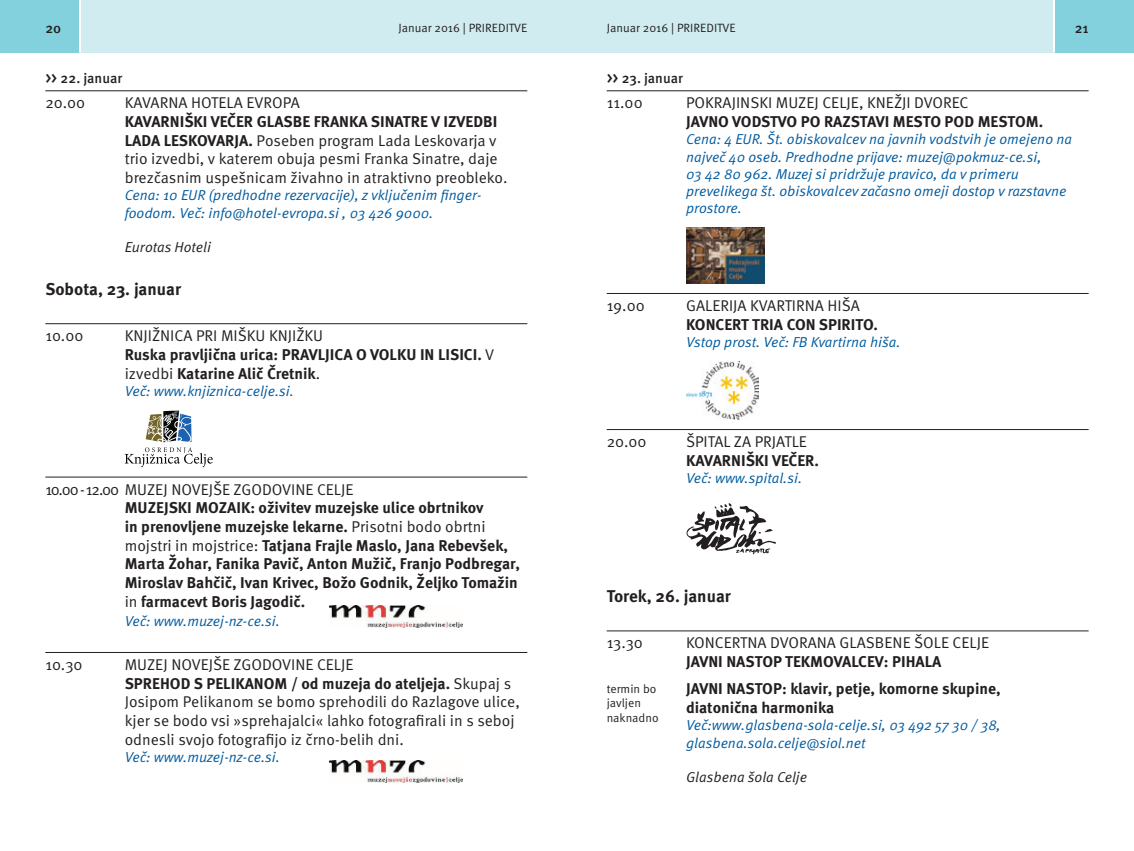
<style>
.page{position:relative;width:1134px;height:851px;background:#fff}
.page>*{position:absolute;margin:0;border:0;box-sizing:border-box;transform-origin:0 0}
.t1{font:700 17px "Meta Pro";color:#231f20}
.t2{font:15.6px/18.8px "Meta Pro";color:#231f20}
.t3{font:700 15.6px/18.8px "Meta Pro";color:#231f20}
.t4{font:italic 14.4px/17.2px "Meta Pro";color:#015b9f}
.t5{font:italic 14.4px "Meta Pro";color:#231f20}
.t6{font:500 14px "Meta Pro";color:#231f20}
.t7{font:12px/14.4px "Meta Pro";color:#231f20}
.s1{font-size:15.6px}
.s2{font-weight:700}
.s3{font-weight:400}
</style>
<div class="page">
<hr style="left:45px;top:90px;width:482px;height:1px;background:#231f20">
<hr style="left:45px;top:323px;width:482px;height:1px;background:#231f20">
<hr style="left:45px;top:476px;width:482px;height:1px;background:#231f20">
<hr style="left:45px;top:652px;width:482px;height:1px;background:#231f20">
<svg style="left:125px;top:410px;width:88px;height:57px"></svg>
<img style="left:329px;top:605px;width:133px;height:22px">
<img style="left:329px;top:760px;width:133px;height:22px">
<hr style="left:607px;top:90px;width:482px;height:1px;background:#231f20">
<hr style="left:607px;top:293px;width:482px;height:1px;background:#231f20">
<hr style="left:607px;top:429px;width:482px;height:1px;background:#231f20">
<hr style="left:607px;top:630px;width:482px;height:1px;background:#231f20">
<img style="left:686px;top:228px;width:79px;height:55px">
<img style="left:686px;top:361px;width:73px;height:58px">
<svg style="left:686px;top:503px;width:90px;height:51px"></svg>
<div style="left:0;top:0;width:567px;height:53px;background:#d0ecf0"></div>
<div style="left:567px;top:0;width:567px;height:53px;background:#d0ecf0"></div>
<div style="left:0;top:0;width:79px;height:53px;background:#83d1dc"></div>
<div style="left:1054px;top:0;width:80px;height:53px;background:#83d1dc"></div>
<hr style="left:79px;top:0;width:2px;height:53px;background:#fff">
<hr style="left:1053px;top:0;width:2px;height:53px;background:#fff">
<p class="t6" style="left:45px;top:20px;width:17px">20</p>
<p class="t7" style="left:398px;top:21px;width:131px">Januar 2016 | PRIREDITVE</p>
<p class="t7" style="left:607px;top:21px;width:131px">Januar 2016 | PRIREDITVE</p>
<p class="t6" style="left:1075px;top:20px;width:15px">21</p>
<p class="t6" style="left:45px;top:69px;width:79px"><span class="s1">&gt;&gt;</span> 22. januar</p>
<p class="t6" style="left:607px;top:69px;width:78px"><span class="s1">&gt;&gt;</span> 23. januar</p>
<p class="t2" style="left:45px;top:94px;width:41px">20.00</p>
<p class="t2" style="left:125px;top:94px;width:177px">KAVARNA HOTELA EVROPA</p>
<p class="t2" style="left:125px;top:113px;width:384px"><span class="s2">KAVARNIŠKI VEČER GLASBE FRANKA SINATRE V IZVEDBI LADA LESKOVARJA.</span> Poseben program Lada Leskovarja v trio izvedbi, v katerem obuja pesmi Franka Sinatre, daje brezčasnim uspešnicam živahno in atraktivno preobleko.</p>
<p class="t4" style="left:125px;top:187px;width:358px">Cena: 10 EUR (predhodne rezervacije), z vključenim finger&shy;foodom. Več: info@hotel-evropa.si , 03 426 9000.</p>
<p class="t5" style="left:125px;top:238px;width:88px">Eurotas Hoteli</p>
<p class="t1" style="left:45px;top:278px;width:137px">Sobota, 23. januar</p>
<p class="t2" style="left:45px;top:327px;width:40px">10.00</p>
<p class="t3" style="left:125px;top:327px;width:371px"><span class="s3">KNJIŽNICA PRI MIŠKU KNJIŽKU<br></span>Ruska pravljična urica: PRAVLJICA O VOLKU IN LISICI. <span class="s3">V izvedbi</span> Katarine Alič Čretnik<span class="s3">.</span></p>
<p class="t4" style="left:125px;top:382px;width:171px">Več: www.knjiznica-celje.si.</p>
<p class="t2" style="left:45px;top:480px;width:310px">10.00 - 12.00 MUZEJ NOVEJŠE ZGODOVINE CELJE</p>
<p class="t3" style="left:125px;top:499px;width:397px">MUZEJSKI MOZAIK: oživitev muzejske ulice obrtnikov<br>in prenovljene muzejske lekarne. <span class="s3">Prisotni bodo obrtni mojstri in mojstrice:</span> Tatjana Frajle Maslo, Jana Rebevšek, Marta Žohar, Fanika Pavič, Anton Mužič, Franjo Podbregar, Miroslav Bahčič, Ivan Krivec, Božo Godnik, Željko Tomažin <span class="s3">in</span> farmacevt Boris Jagodič.</p>
<p class="t4" style="left:125px;top:612px;width:157px">Več: www.muzej-nz-ce.si.</p>
<p class="t2" style="left:45px;top:655px;width:39px">10.30</p>
<p class="t2" style="left:125px;top:655px;width:397px">MUZEJ NOVEJŠE ZGODOVINE CELJE<br><span class="s2">SPREHOD S PELIKANOM / od muzeja do ateljeja.</span> Skupaj s Josipom Pelikanom se bomo sprehodili do Razlagove ulice, kjer se bodo vsi »sprehajalci« lahko fotografirali in s seboj odnesli svojo fotografijo iz črno-belih dni.</p>
<p class="t4" style="left:125px;top:748px;width:157px">Več: www.muzej-nz-ce.si.</p>
<p class="t2" style="left:607px;top:94px;width:38px">11.00</p>
<p class="t2" style="left:686px;top:94px;width:284px">POKRAJINSKI MUZEJ CELJE, KNEŽJI DVOREC</p>
<p class="t3" style="left:686px;top:113px;width:359px">JAVNO VODSTVO PO RAZSTAVI MESTO POD MESTOM.</p>
<p class="t4" style="left:686px;top:131px;width:387px">Cena: 4 EUR. Št. obiskovalcev na javnih vodstvih je omejeno na največ 40 oseb. Predhodne prijave: muzej@pokmuz-ce.si,<br>03 42 80 962. Muzej si pridržuje pravico, da v primeru prevelikega št. obiskovalcev začasno omeji dostop v razstavne prostore.</p>
<p class="t2" style="left:607px;top:296px;width:40px">19.00</p>
<p class="t2" style="left:686px;top:296px;width:175px">GALERIJA KVARTIRNA HIŠA</p>
<p class="t3" style="left:686px;top:315px;width:193px">KONCERT TRIA CON SPIRITO.</p>
<p class="t4" style="left:686px;top:334px;width:216px">Vstop prost. Več: FB Kvartirna hiša.</p>
<p class="t2" style="left:607px;top:432px;width:41px">20.00</p>
<p class="t2" style="left:686px;top:432px;width:122px">ŠPITAL ZA PRJATLE</p>
<p class="t3" style="left:686px;top:451px;width:134px">KAVARNIŠKI VEČER.</p>
<p class="t4" style="left:686px;top:470px;width:118px">Več: www.spital.si.</p>
<p class="t1" style="left:607px;top:585px;width:126px">Torek, 26. januar</p>
<p class="t2" style="left:607px;top:634px;width:38px">13.30</p>
<p class="t2" style="left:686px;top:634px;width:305px">KONCERTNA DVORANA GLASBENE ŠOLE CELJE</p>
<p class="t3" style="left:686px;top:652px;width:257px">JAVNI NASTOP TEKMOVALCEV: PIHALA</p>
<p class="t7" style="left:607px;top:681px;width:54px">termin bo javljen naknadno</p>
<p class="t3" style="left:686px;top:679px;width:316px">JAVNI NASTOP: klavir, petje, komorne skupine, diatonična harmonika</p>
<p class="t4" style="left:686px;top:717px;width:316px">Več:www.glasbena-sola-celje.si, 03 492 57 30 / 38, glasbena.sola.celje@siol.net</p>
<p class="t5" style="left:686px;top:767px;width:123px">Glasbena šola Celje</p>
</div>
